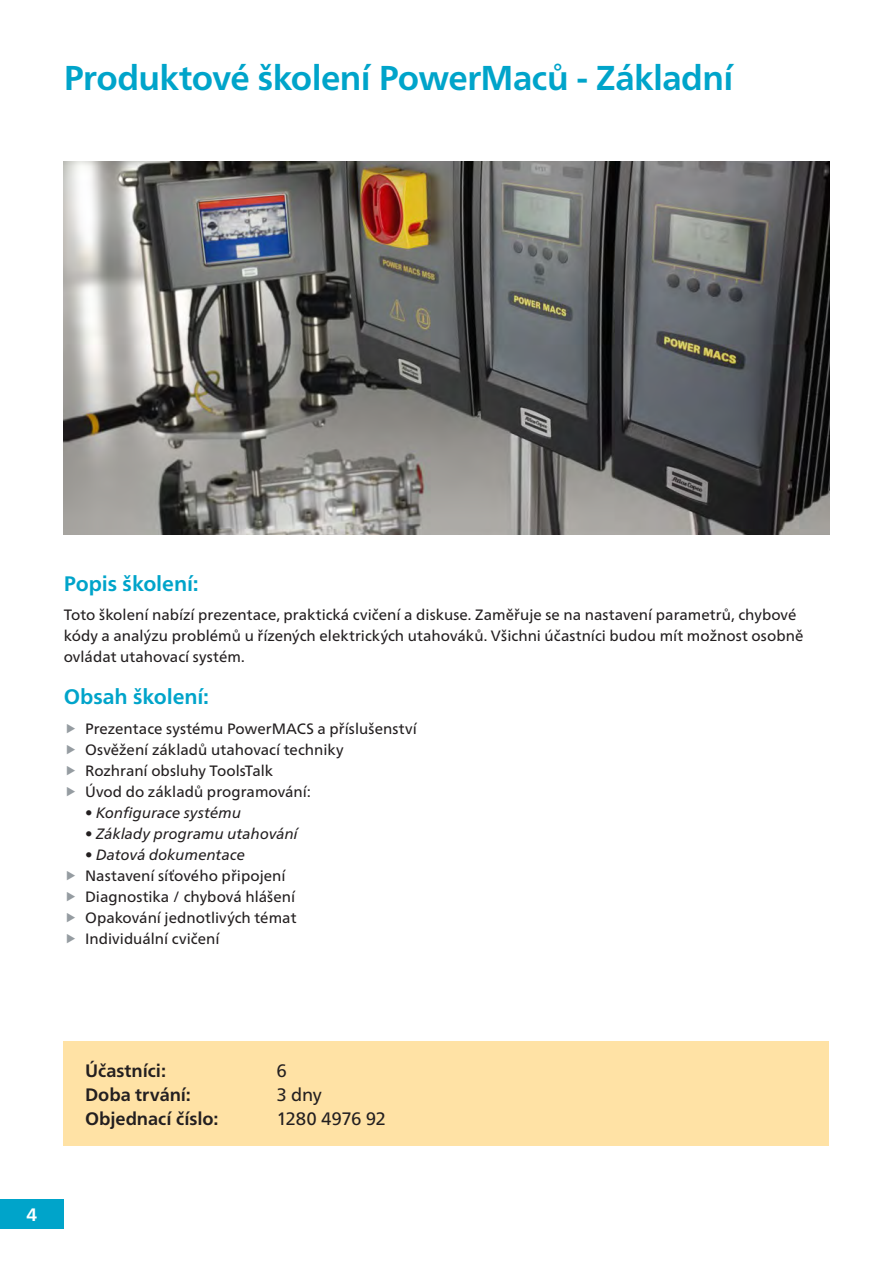
<style>
.page{position:relative;width:893px;height:1263px;background:#fff}
.page>*{position:absolute;margin:0;border:0;box-sizing:border-box;transform-origin:0 0}
.headline_37pt{font:700 34.5px "Frutiger Neue LT Pro";letter-spacing:-.015em;color:#00a4ca}
.bodytext{font:700 21px "Frutiger Neue LT Pro";letter-spacing:-.005em;color:#00a4ca}
.bodytext-2{font:700 18px "Frutiger Neue LT Pro";letter-spacing:-.005em;color:#231f20}
.bodytext-3{font:18px "Frutiger Neue LT Pro";letter-spacing:-.015em;color:#231f20}
.t1{font:700 18px "Frutiger Neue LT Pro";color:#fff}
.bodytext-4{font:15px/21px "Frutiger Neue LT Pro";color:#231f20}
.bodytext-5{font:italic 15px "Frutiger Neue LT Pro";letter-spacing:.005em;color:#231f20}
</style>
<div class="page">
<div style="left:0;top:1199px;width:64px;height:30px;background:#00a4ca"></div>
<div style="left:64px;top:1042px;width:765px;height:104px;background:#ffe2a5"></div>
<img style="left:64px;top:162px;width:765px;height:373px">
<p class="headline_37pt" style="left:64px;top:58px;width:671px">Produktové školení PowerMaců - Základní</p>
<p class="bodytext" style="left:64px;top:571px;width:136px">Popis školení:</p>
<p class="bodytext-4" style="left:64px;top:604px;width:741px">Toto školení nabízí prezentace, praktická cvičení a diskuse. Zaměřuje se na nastavení parametrů, chybové kódy a analýzu problémů u řízených elektrických utahováků. Všichni účastníci budou mít možnost osobně ovládat utahovací systém.</p>
<p class="bodytext" style="left:64px;top:684px;width:147px">Obsah školení:</p>
<p class="bodytext-4" style="left:85px;top:718px;width:333px">Prezentace systému PowerMACS a příslušenství</p>
<p class="bodytext-4" style="left:85px;top:739px;width:260px">Osvěžení základů utahovací techniky</p>
<p class="bodytext-4" style="left:85px;top:760px;width:189px">Rozhraní obsluhy ToolsTalk</p>
<p class="bodytext-4" style="left:85px;top:781px;width:227px">Úvod do základů programování:</p>
<p class="bodytext-5" style="left:85px;top:803px;width:158px">• Konfigurace systému</p>
<p class="bodytext-5" style="left:85px;top:824px;width:214px">• Základy programu utahování</p>
<p class="bodytext-5" style="left:85px;top:845px;width:162px">• Datová dokumentace</p>
<p class="bodytext-4" style="left:85px;top:865px;width:202px">Nastavení síťového připojení</p>
<p class="bodytext-4" style="left:85px;top:886px;width:212px">Diagnostika / chybová hlášení</p>
<p class="bodytext-4" style="left:85px;top:907px;width:213px">Opakování jednotlivých témat</p>
<p class="bodytext-4" style="left:85px;top:928px;width:136px">Individuální cvičení</p>
<p class="t1" style="left:27px;top:1204px;width:12px">4</p>
<p class="bodytext-2" style="left:85px;top:1060px;width:83px">Účastníci:</p>
<p class="bodytext-3" style="left:276px;top:1059px;width:12px">6</p>
<p class="bodytext-2" style="left:85px;top:1084px;width:107px">Doba trvání:</p>
<p class="bodytext-3" style="left:276px;top:1083px;width:47px">3 dny</p>
<p class="bodytext-2" style="left:85px;top:1108px;width:135px">Objednací číslo:</p>
<p class="bodytext-3" style="left:276px;top:1107px;width:111px">1280 4976 92</p>
</div>
